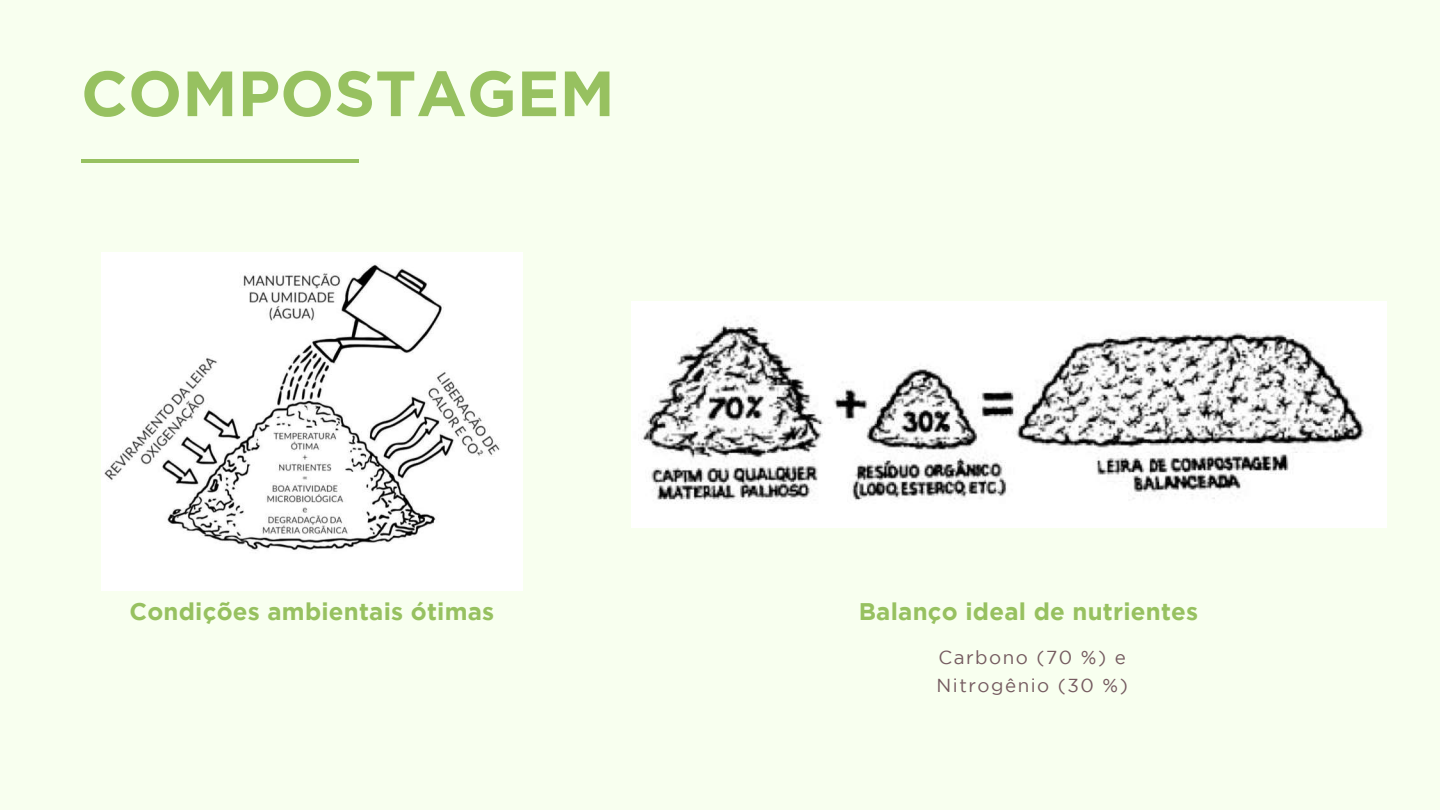
<style>
.page{position:relative;width:1440px;height:810px;background:#f8ffef}
.page>*{position:absolute;margin:0;border:0;box-sizing:border-box;transform-origin:0 0}
.t1{font:700 63.8px "Gotham";color:#97c160}
.t2{font:700 24px "Gotham";letter-spacing:.01em;color:#97c160}
.t3{font:18.8px/27.8px "Gotham";letter-spacing:.08em;color:#755b60}
</style>
<div class="page">
<hr style="left:81px;top:160px;width:277px;height:3px;background:#97c160">
<img style="left:102px;top:252px;width:420px;height:339px">
<img style="left:632px;top:302px;width:754px;height:226px">
<h1 class="t1" style="left:81px;top:70px;width:535px">COMPOSTAGEM</h1>
<p class="t2" style="left:129px;top:603px;width:366px">Condições ambientais ótimas</p>
<p class="t2" style="left:859px;top:603px;width:341px">Balanço ideal de nutrientes</p>
<p class="t3" style="left:937px;top:645px;width:193px">Carbono (70 %) e<br>Nitrogênio (30 %)</p>
</div>
